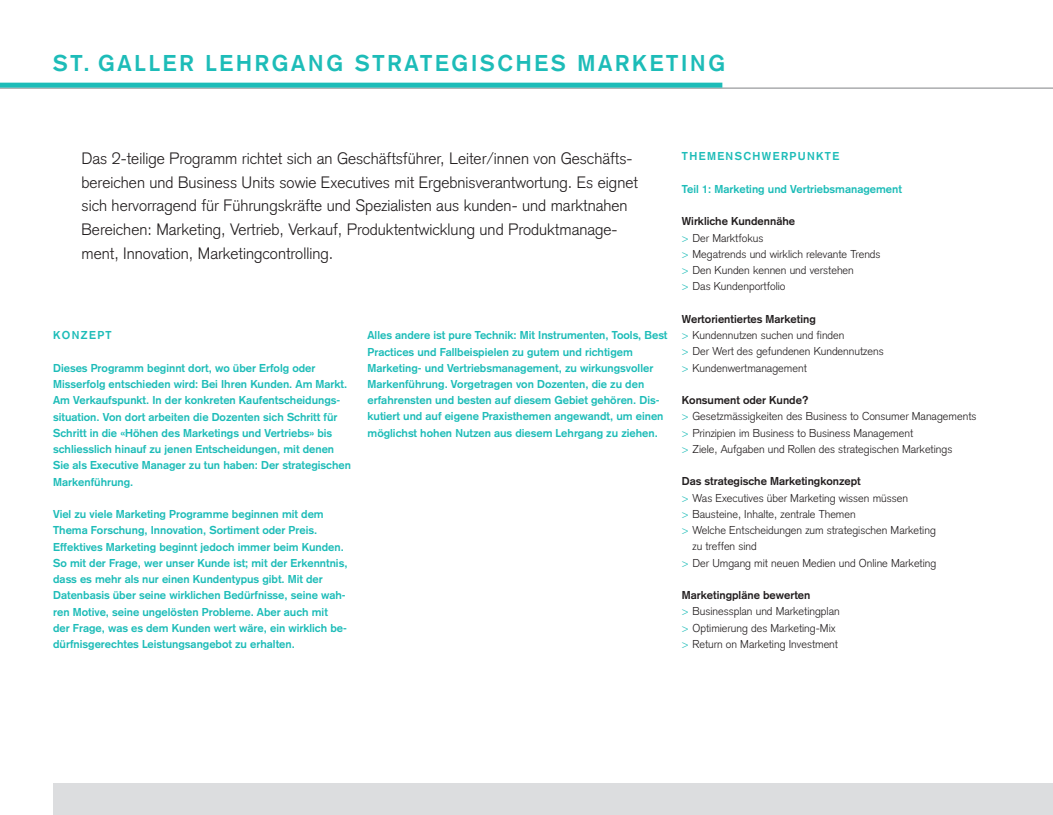
<style>
.page{position:relative;width:1053px;height:815px;background:#fff}
.page>*{position:absolute;margin:0;border:0;box-sizing:border-box;transform-origin:0 0}
.t1{font:700 22.5px "Akzidenz Grotesk";letter-spacing:.125em;color:#1dbcb8}
.t2{font:300 16.25px/23.8px "Akzidenz Grotesk";color:#231f20}
.t3{font:700 11.25px/16.2px "Akzidenz Grotesk";color:#1dbcb8}
.t4{font:300 11.25px/16.2px "Akzidenz Grotesk";color:#231f20}
.t5{font:700 11.25px "Akzidenz Grotesk";color:#231f20}
.t6{font:700 11.25px "Akzidenz Grotesk";letter-spacing:.125em;color:#1dbcb8}
.s1{font-weight:700}
.s2{color:#1dbcb8}
</style>
<div class="page">
<hr style="left:0;top:88px;width:1052px;height:1px;background:#808285">
<hr style="left:1052px;top:783px;width:1px;height:32px;background:#dcdddf">
<div style="left:53px;top:783px;width:999px;height:32px;background:#dcdddf"></div>
<div style="left:0;top:83px;width:722px;height:5px;background:#1dbcb8"></div>
<h1 class="t1" style="left:53px;top:50px;width:673px">ST. GALLER LEHRGANG STRATEGISCHES MARKETING</h1>
<p class="t2" style="left:81px;top:147px;width:558px">Das 2-teilige Programm richtet sich an Geschäftsführer, Leiter/innen von Geschäfts&shy;bereichen und Business Units sowie Executives mit Ergebnisverantwortung. Es eignet sich hervorragend für Führungskräfte und Spezialisten aus kunden- und marktnahen Bereichen: Marketing, Vertrieb, Verkauf, Produktentwicklung und Produktmanage&shy;ment, Innovation, Marketingcontrolling.</p>
<p class="t6" style="left:53px;top:329px;width:60px">KONZEPT</p>
<p class="t3" style="left:53px;top:360px;width:299px">Dieses Programm beginnt dort, wo über Erfolg oder Misserfolg entschieden wird: Bei Ihren Kunden. Am Markt.<br>Am Verkaufspunkt. In der konkreten Kaufentscheidungs&shy;situation. Von dort arbeiten die Dozenten sich Schritt für Schritt in die «Höhen des Marketings und Vertriebs» bis schliesslich hinauf zu jenen Entscheidungen, mit denen Sie als Executive Manager zu tun haben: Der strategischen Markenführung.</p>
<p class="t3" style="left:53px;top:506px;width:296px">Viel zu viele Marketing Programme beginnen mit dem Thema Forschung, Innovation, Sortiment oder Preis.<br>Effektives Marketing beginnt jedoch immer beim Kunden.<br>So mit der Frage, wer unser Kunde ist; mit der Erkenntnis, dass es mehr als nur einen Kundentypus gibt. Mit der Datenbasis über seine wirklichen Bedürfnisse, seine wah&shy;ren Motive, seine ungelösten Probleme. Aber auch mit<br>der Frage, was es dem Kunden wert wäre, ein wirklich be&shy;dürfnisgerechtes Leistungsangebot zu erhalten.</p>
<p class="t3" style="left:367px;top:327px;width:301px">Alles andere ist pure Technik: Mit Instrumenten, Tools, Best Practices und Fallbeispielen zu gutem und richtigem Marketing- und Vertriebsmanagement, zu wirkungsvoller Markenführung. Vorgetragen von Dozenten, die zu den erfahrensten und besten auf diesem Gebiet gehören. Dis&shy;kutiert und auf eigene Praxisthemen angewandt, um einen möglichst hohen Nutzen aus diesem Lehrgang zu ziehen.</p>
<p class="t6" style="left:682px;top:150px;width:159px">THEMENSCHWERPUNKTE</p>
<p class="t3" style="left:682px;top:181px;width:221px">Teil 1: Marketing und Vertriebsmanagement</p>
<p class="t4" style="left:682px;top:213px;width:200px"><span class="s1">Wirkliche Kundennähe<br></span><span class="s2">&gt;</span> Der Marktfokus<br><span class="s2">&gt;</span> Megatrends und wirklich relevante Trends <span class="s2">&gt;</span> Den Kunden kennen und verstehen<br><span class="s2">&gt;</span> Das Kundenportfolio</p>
<p class="t4" style="left:682px;top:311px;width:203px"><span class="s1">Wertorientiertes Marketing<br></span><span class="s2">&gt;</span> Kundennutzen suchen und finden<br><span class="s2">&gt;</span> Der Wert des gefundenen Kundennutzens <span class="s2">&gt;</span> Kundenwertmanagement</p>
<p class="t4" style="left:682px;top:392px;width:296px"><span class="s1">Konsument oder Kunde?<br></span><span class="s2">&gt;</span> Gesetzmässigkeiten des Business to Consumer Managements <span class="s2">&gt;</span> Prinzipien im Business to Business Management<br><span class="s2">&gt;</span> Ziele, Aufgaben und Rollen des strategischen Marketings</p>
<p class="t5" style="left:682px;top:475px;width:180px">Das strategische Marketingkonzept</p>
<p class="t4" style="left:682px;top:490px;width:228px"><span class="s2">&gt;</span> Was Executives über Marketing wissen müssen</p>
<p class="t4" style="left:682px;top:506px;width:175px"><span class="s2">&gt;</span> Bausteine, Inhalte, zentrale Themen</p>
<p class="t4" style="left:682px;top:522px;width:255px"><span class="s2">&gt;</span> Welche Entscheidungen zum strategischen Marketing</p>
<p class="t4" style="left:692px;top:538px;width:66px">zu treffen sind</p>
<p class="t4" style="left:682px;top:555px;width:256px"><span class="s2">&gt;</span> Der Umgang mit neuen Medien und Online Marketing</p>
<p class="t4" style="left:682px;top:587px;width:159px"><span class="s1">Marketingpläne bewerten<br></span><span class="s2">&gt;</span> Businessplan und Marketingplan <span class="s2">&gt;</span> Optimierung des Marketing-Mix <span class="s2">&gt;</span> Return on Marketing Investment</p>
</div>
